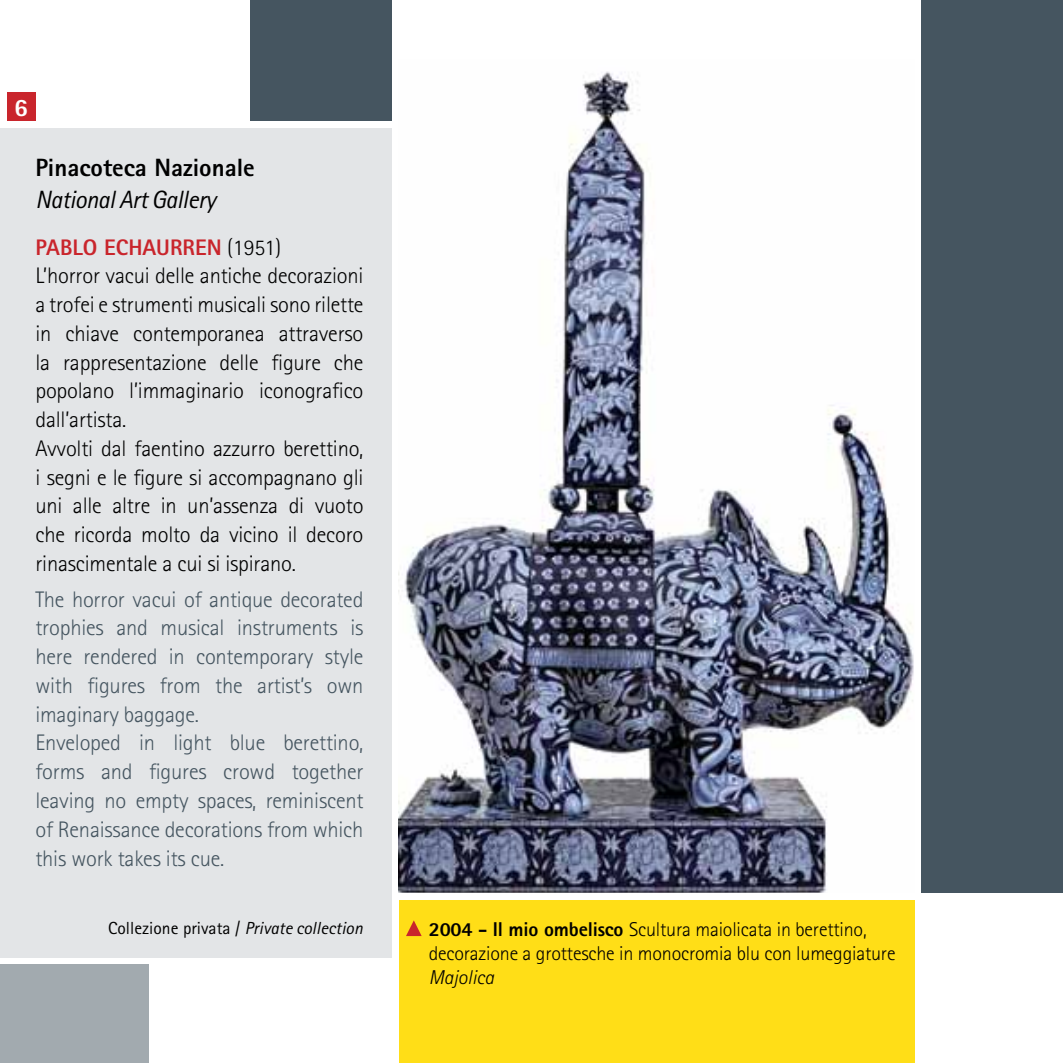
<style>
.page{position:relative;width:1063px;height:1063px;background:#fff}
.page>*{position:absolute;margin:0;border:0;box-sizing:border-box;transform-origin:0 0}
.t1{font:800 25px "Rotis Sans Serif";color:#000}
.t2{font:italic 25px "Rotis Sans Serif";letter-spacing:-.02em;color:#000}
.t3{font:800 25px "Rotis Sans Serif";color:#fff}
.t4{font:300 22.5px/28.8px "Rotis Sans Serif";letter-spacing:-.01em;color:#000}
.t5{font:300 22.5px/28.8px "Rotis Sans Serif";letter-spacing:-.01em;color:#455560}
.t6{font:300 20px/24px "Rotis Sans Serif";letter-spacing:-.01em;color:#000}
.t7{font:italic 300 20px "Rotis Sans Serif";color:#000}
.t8{font:17.5px "Rotis Sans Serif";color:#000}
.s1{font-weight:800;color:#c9252c}
.s2{font-style:italic}
.s3{font-weight:800}
</style>
<div class="page">
<div style="left:7px;top:92px;width:28px;height:28px;background:#c9252c"></div>
<div style="left:0;top:965px;width:149px;height:98px;background:#a2aaaf"></div>
<div style="left:250px;top:0;width:142px;height:120px;background:#455560"></div>
<div style="left:921px;top:0;width:142px;height:893px;background:#455560"></div>
<div style="left:0;top:128px;width:392px;height:830px;background:#e3e5e7"></div>
<img style="left:399px;top:71px;width:515px;height:822px">
<div style="left:399px;top:900px;width:515px;height:163px;background:#ffde17"></div>
<svg style="left:406px;top:920px;width:16px;height:16px"></svg>
<p class="t3" style="left:14px;top:92px;width:15px">6</p>
<p class="t1" style="left:35px;top:152px;width:221px">Pinacoteca Nazionale</p>
<p class="t2" style="left:35px;top:184px;width:182px">National Art Gallery</p>
<p class="t4" style="left:35px;top:233px;width:330px"><span class="s1">PABLO ECHAURREN</span> (1951)<br>L’horror vacui delle antiche decorazioni a trofei e strumenti musicali sono rilette in chiave contemporanea attraverso la rappresentazione delle figure che popolano l’immaginario iconografico dall’artista.<br>Avvolti dal faentino azzurro berettino, i segni e le figure si accompagnano gli uni alle altre in un’assenza di vuoto che ricorda molto da vicino il decoro rinascimentale a cui si ispirano.</p>
<p class="t5" style="left:35px;top:585px;width:330px">The horror vacui of antique decorated trophies and musical instruments is here rendered in contemporary style with figures from the artist’s own imaginary baggage.<br>Enveloped in light blue berettino, forms and figures crowd together leaving no empty spaces, reminiscent of Renaissance decorations from which this work takes its cue.</p>
<p class="t8" style="left:108px;top:917px;width:256px">Collezione privata / <span class="s2">Private collection</span></p>
<p class="t6" style="left:429px;top:917px;width:468px"><span class="s3">2004 - Il mio ombelisco</span> Scultura maiolicata in berettino, decorazione a grottesche in monocromia blu con lumeggiature</p>
<p class="t7" style="left:429px;top:966px;width:67px">Majolica</p>
</div>
